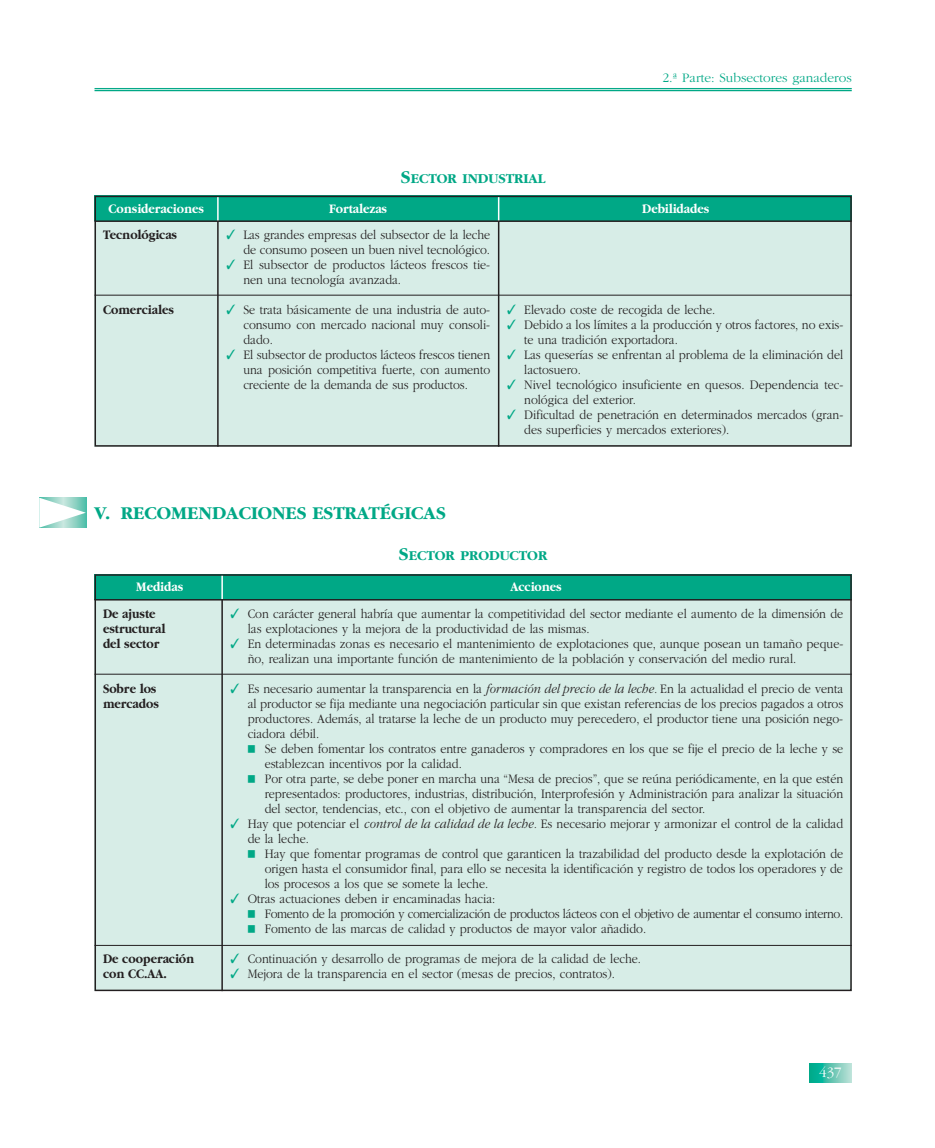
<style>
.page{position:relative;width:935px;height:1148px;background:#fff}
.page>*{position:absolute;margin:0;border:0;box-sizing:border-box;transform-origin:0 0}
.t1{font:700 18.75px "Garamond";color:#00a886}
.t2{font:300 15px "Garamond";color:#fff}
.t3{font:700 14.1px "Garamond";color:#00a886}
.t4{font:300 13.5px/15px "Garamond";color:#231f20;scale:.9 1}
.t5{font:700 13.5px/15px "Garamond";color:#231f20;scale:.9 1}
.t6{font:700 13.5px "Garamond";color:#fff;scale:.9 1}
.t7{font:300 13.5px "Garamond";color:#00a886}
.s1{font-size:18.75px}
.s2{color:#00a886}
.s3{font-style:italic}
</style>
<div class="page">
<hr style="left:94px;top:88px;width:757px;height:1px;background:#00a886">
<hr style="left:94px;top:90px;width:757px;height:1px;background:#00a886">
<svg style="left:809px;top:1063px;width:42px;height:19px"></svg>
<div style="left:94px;top:221px;width:757px;height:225px;background:#d7ede7"></div>
<div style="left:94px;top:196px;width:757px;height:25px;background:#00a886"></div>
<div style="left:94px;top:196px;width:757px;height:250px;border:2px solid #231f20"></div>
<hr style="left:217px;top:221px;width:2px;height:225px;background:#231f20">
<hr style="left:498px;top:221px;width:1px;height:225px;background:#231f20">
<hr style="left:217px;top:197px;width:2px;height:24px;background:#fff">
<svg style="left:498px;top:197px;width:1px;height:23px"></svg>
<hr style="left:94px;top:220px;width:757px;height:2px;background:#231f20">
<hr style="left:94px;top:295px;width:757px;height:1px;background:#231f20">
<div style="left:94px;top:600px;width:757px;height:391px;background:#d7ede7"></div>
<div style="left:94px;top:574px;width:757px;height:26px;background:#00a886"></div>
<div style="left:94px;top:574px;width:757px;height:417px;border:2px solid #231f20"></div>
<hr style="left:221px;top:600px;width:2px;height:391px;background:#231f20">
<hr style="left:221px;top:576px;width:2px;height:24px;background:#fff">
<hr style="left:94px;top:599px;width:757px;height:1px;background:#231f20">
<svg style="left:39px;top:497px;width:47px;height:30px"></svg>
<hr style="left:94px;top:674px;width:757px;height:1px;background:#231f20">
<hr style="left:94px;top:945px;width:757px;height:1px;background:#231f20">
<p class="t3" style="left:401px;top:173px;width:146px"><span class="s1">S</span>ECTOR INDUSTRIAL</p>
<p class="t7" style="left:662px;top:72px;width:191px">2.ª Parte: Subsectores ganaderos</p>
<p class="t6" style="left:108px;top:203px;width:108px">Consideraciones</p>
<p class="t6" style="left:329px;top:203px;width:66px">Fortalezas</p>
<p class="t6" style="left:642px;top:203px;width:76px">Debilidades</p>
<p class="t5" style="left:103px;top:228px;width:84px">Tecnológicas</p>
<p class="t4" style="left:226px;top:228px;width:294px;text-align:right"><span class="s2">✓</span> Las grandes empresas del subsector de la leche de consumo poseen un buen nivel tecnológico.</p>
<p class="t4" style="left:243px;top:258px;width:275px;text-indent:-17px"><span class="s2">✓</span> El subsector de productos lácteos frescos tie&shy;nen una tecnología avanzada.</p>
<p class="t4" style="left:243px;top:303px;width:276px;text-align:justify;text-indent:-17px"><span class="s2">✓</span> Se trata básicamente de una industria de auto&shy;consumo con mercado nacional muy consoli&shy;dado.</p>
<p class="t4" style="left:243px;top:348px;width:276px;text-align:justify;text-indent:-17px"><span class="s2">✓</span> El subsector de productos lácteos frescos tienen una posición competitiva fuerte, con aumento creciente de la demanda de sus productos.</p>
<p class="t5" style="left:103px;top:303px;width:80px">Comerciales</p>
<p class="t4" style="left:507px;top:303px;width:233px"><span class="s2">✓</span> Elevado coste de recogida de leche.</p>
<p class="t4" style="left:524px;top:318px;width:356px;text-indent:-17px"><span class="s2">✓</span> Debido a los límites a la producción y otros factores, no exis&shy;te una tradición exportadora.</p>
<p class="t4" style="left:524px;top:348px;width:356px;text-indent:-17px"><span class="s2">✓</span> Las queserías se enfrentan al problema de la eliminación del lactosuero.</p>
<p class="t4" style="left:524px;top:378px;width:356px;text-indent:-17px"><span class="s2">✓</span> Nivel tecnológico insuficiente en quesos. Dependencia tec&shy;nológica del exterior.</p>
<p class="t4" style="left:524px;top:408px;width:356px;text-indent:-17px"><span class="s2">✓</span> Dificultad de penetración en determinados mercados (gran&shy;des superficies y mercados exteriores).</p>
<h1 class="t1" style="left:94px;top:506px;width:353px">V. RECOMENDACIONES ESTRATÉGICAS</h1>
<p class="t3" style="left:399px;top:550px;width:150px"><span class="s1">S</span>ECTOR PRODUCTOR</p>
<p class="t6" style="left:136px;top:582px;width:54px">Medidas</p>
<p class="t6" style="left:510px;top:582px;width:58px">Acciones</p>
<p class="t5" style="left:103px;top:607px;width:71px">De ajuste estructural del sector</p>
<p class="t5" style="left:103px;top:682px;width:64px">Sobre los mercados</p>
<p class="t4" style="left:248px;top:607px;width:663px;text-indent:-17px"><span class="s2">✓</span> Con carácter general habría que aumentar la competitividad del sector mediante el aumento de la dimensión de las explotaciones y la mejora de la productividad de las mismas.</p>
<p class="t4" style="left:248px;top:637px;width:663px;text-indent:-17px"><span class="s2">✓</span> En determinadas zonas es necesario el mantenimiento de explotaciones que, aunque posean un tamaño peque&shy;ño, realizan una importante función de mantenimiento de la población y conservación del medio rural.</p>
<p class="t4" style="left:248px;top:682px;width:663px;text-align:justify;text-indent:-17px"><span class="s2">✓</span> Es necesario aumentar la transparencia en la <span class="s3">formación del precio de la leche.</span> En la actualidad el precio de venta al productor se fija mediante una negociación particular sin que existan referencias de los precios pagados a otros productores. Además, al tratarse la leche de un producto muy perecedero, el productor tiene una posición nego&shy;ciadora débil.</p>
<p class="t4" style="left:265px;top:742px;width:644px">Se deben fomentar los contratos entre ganaderos y compradores en los que se fije el precio de la leche y se establezcan incentivos por la calidad.<br>Por otra parte, se debe poner en marcha una “Mesa de precios”, que se reúna periódicamente, en la que estén representados: productores, industrias, distribución, Interprofesión y Administración para analizar la situación del sector, tendencias, etc., con el objetivo de aumentar la transparencia del sector.</p>
<p class="t4" style="left:248px;top:817px;width:663px;text-indent:-17px"><span class="s2">✓</span> Hay que potenciar el <span class="s3">control de la calidad de la leche.</span> Es necesario mejorar y armonizar el control de la calidad de la leche.</p>
<p class="t4" style="left:265px;top:847px;width:644px;text-align:justify">Hay que fomentar programas de control que garanticen la trazabilidad del producto desde la explotación de origen hasta el consumidor final, para ello se necesita la identificación y registro de todos los operadores y de los procesos a los que se somete la leche.</p>
<p class="t4" style="left:265px;top:892px;width:644px;text-indent:-34px"><span class="s2">✓</span> Otras actuaciones deben ir encaminadas hacia:<br>Fomento de la promoción y comercialización de productos lácteos con el objetivo de aumentar el consumo interno.<br>Fomento de las marcas de calidad y productos de mayor valor añadido.</p>
<p class="t4" style="left:231px;top:952px;width:457px"><span class="s2">✓</span> Continuación y desarrollo de programas de mejora de la calidad de leche.</p>
<p class="t4" style="left:231px;top:967px;width:428px"><span class="s2">✓</span> Mejora de la transparencia en el sector (mesas de precios, contratos).</p>
<p class="t5" style="left:103px;top:952px;width:103px">De cooperación con CC.AA.</p>
<p class="t2" style="left:819px;top:1066px;width:24px">437</p>
</div>
